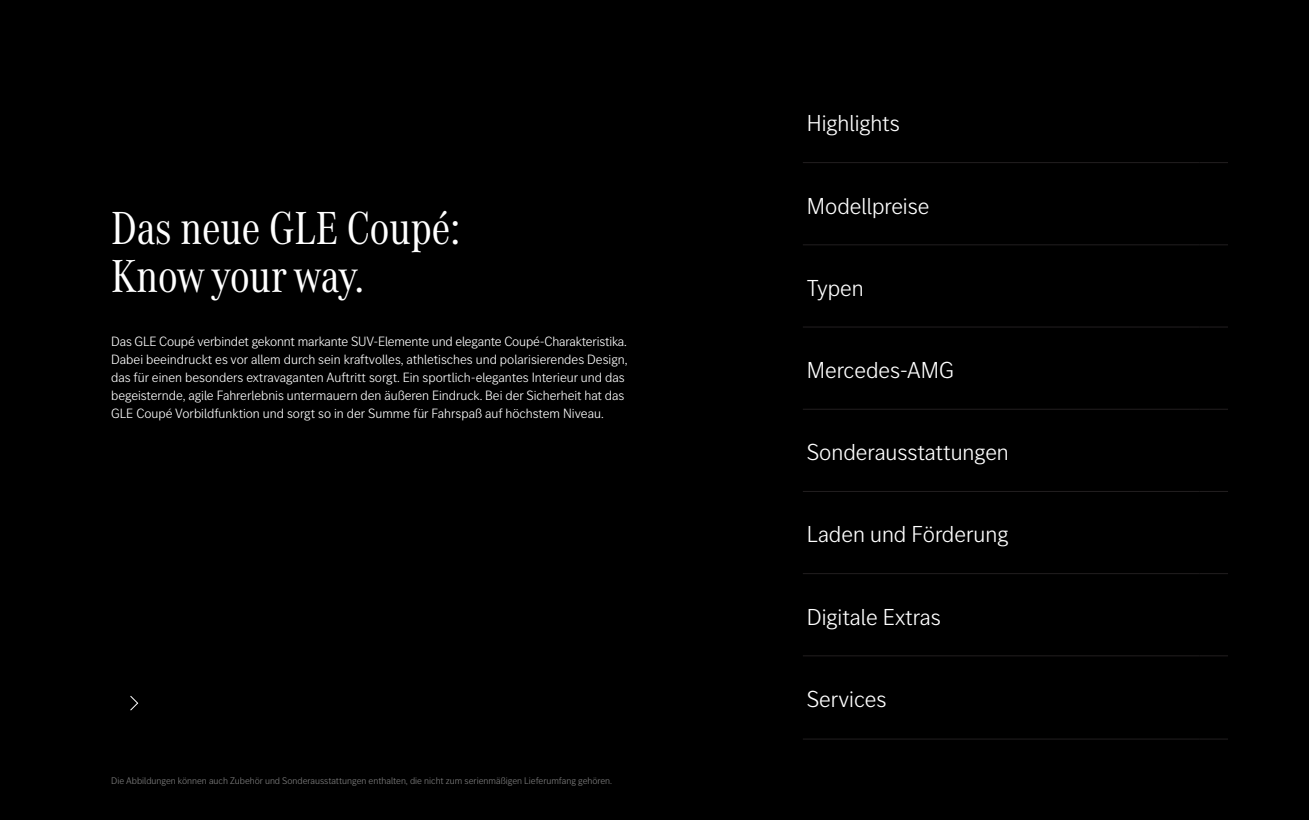
<style>
.page{position:relative;width:1309px;height:820px;background:#000}
.page>*{position:absolute;margin:0;border:0;box-sizing:border-box;transform-origin:0 0}
.t1{font:48px/48px "MB Corpo A Title Cond";color:#fff}
.t2{font:300 24px "MB Corpo S Title";color:#fff}
.t3{font:300 14px/18px "MB Corpo S Title";letter-spacing:-.005em;color:#fff}
.t4{font:300 10px "MB Corpo S Title";color:#808080}
</style>
<div class="page">
<hr style="left:803px;top:162px;width:397px;height:1px;background:#221f20">
<svg style="left:1200px;top:162px;width:28px;height:1px"></svg>
<hr style="left:803px;top:244px;width:397px;height:1px;background:#221f20">
<svg style="left:1200px;top:244px;width:28px;height:1px"></svg>
<hr style="left:803px;top:327px;width:397px;height:1px;background:#221f20">
<svg style="left:1200px;top:327px;width:28px;height:1px"></svg>
<hr style="left:803px;top:409px;width:397px;height:1px;background:#221f20">
<svg style="left:1200px;top:409px;width:28px;height:1px"></svg>
<hr style="left:803px;top:491px;width:397px;height:1px;background:#221f20">
<svg style="left:1200px;top:491px;width:28px;height:1px"></svg>
<hr style="left:803px;top:573px;width:397px;height:1px;background:#221f20">
<svg style="left:1200px;top:573px;width:28px;height:1px"></svg>
<hr style="left:803px;top:655px;width:397px;height:1px;background:#221f20">
<svg style="left:1200px;top:655px;width:28px;height:1px"></svg>
<hr style="left:803px;top:739px;width:397px;height:1px;background:#221f20">
<svg style="left:1200px;top:739px;width:28px;height:1px"></svg>
<svg style="left:130px;top:695px;width:9px;height:16px"></svg>
<h1 class="t1" style="left:111px;top:201px;width:350px">Das neue GLE Coupé:<br>Know your way.</h1>
<p class="t3" style="left:111px;top:332px;width:518px">Das GLE Coupé verbindet gekonnt markante SUV-Elemente und elegante Coupé-Charakteristika.<br>Dabei beeindruckt es vor allem durch sein kraftvolles, athletisches und polarisierendes Design, das für einen besonders extravaganten Auftritt sorgt. Ein sportlich-elegantes Interieur und das begeisternde, agile Fahrerlebnis untermauern den äußeren Eindruck. Bei der Sicherheit hat das GLE Coupé Vorbildfunktion und sorgt so in der Summe für Fahrspaß auf höchstem Niveau.</p>
<p class="t4" style="left:111px;top:774px;width:502px">Die Abbildungen können auch Zubehör und Sonderausstattungen enthalten, die nicht zum serienmäßigen Lieferumfang gehören.</p>
<h2 class="t2" style="left:807px;top:108px;width:95px">Highlights</h2>
<h2 class="t2" style="left:807px;top:190px;width:124px">Modellpreise</h2>
<h2 class="t2" style="left:807px;top:273px;width:58px">Typen</h2>
<h2 class="t2" style="left:807px;top:355px;width:149px">Mercedes-AMG</h2>
<h2 class="t2" style="left:807px;top:437px;width:204px">Sonderausstattungen</h2>
<h2 class="t2" style="left:807px;top:519px;width:203px">Laden und Förderung</h2>
<h2 class="t2" style="left:807px;top:601px;width:136px">Digitale Extras</h2>
<h2 class="t2" style="left:807px;top:684px;width:81px">Services</h2>
</div>
